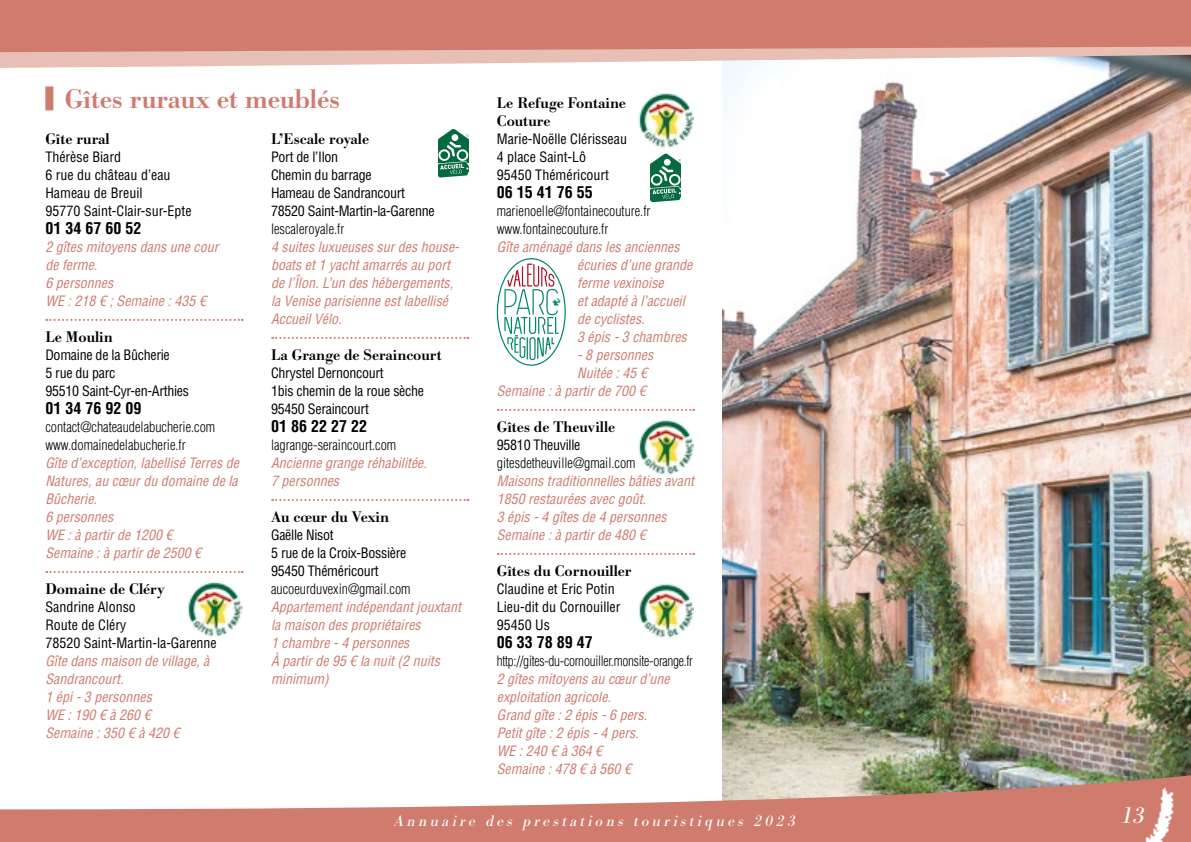
<style>
.page{position:relative;width:1191px;height:842px;background:#fff}
.page>*{position:absolute;margin:0;border:0;box-sizing:border-box;transform-origin:0 0}
.t1{font:500 28px "Bodoni URW";color:#cf7b6e}
.t2{font:italic 24px "Bodoni URW";color:#fff}
.t3{font:500 16px/18px "Bodoni URW";color:#000}
.t4{font:700 condensed 16px "Helvetica LT Std";color:#000}
.t5{font:italic 16px "Bodoni URW";letter-spacing:.2em;color:#fff}
.t6{font:italic condensed 14px/18px "Helvetica LT Std";color:#cf7b6e}
.t7{font:condensed 14px/18px "Helvetica LT Std";letter-spacing:-.02em;color:#000}
.t8{font:condensed 14px/18px "Helvetica LT Std";color:#000}
.t9{font:300 condensed 14px/18px "Helvetica LT Std";color:#000}
.t10{font:300 condensed 14px "Helvetica LT Std";letter-spacing:-.02em;color:#000;scale:.96 1}
</style>
<div class="page">
<img style="left:722px;top:68px;width:469px;height:704px">
<svg style="left:0;top:772px;width:1191px;height:70px;fill:#cf7b6e"></svg>
<svg style="left:1px;top:52px;width:1190px;height:16px;fill:#e7bfb5"></svg>
<svg style="left:0;top:52px;width:1px;height:16px"></svg>
<div style="left:0;top:0;width:1191px;height:52px;background:#cf7b6e"></div>
<img style="left:1128px;top:770px;width:53px;height:72px">
<svg style="left:46px;top:319px;width:197px;height:2px"></svg>
<svg style="left:46px;top:571px;width:197px;height:2px"></svg>
<img style="left:186px;top:580px;width:57px;height:57px;border-radius:27px">
<svg style="left:272px;top:337px;width:196px;height:2px"></svg>
<svg style="left:272px;top:499px;width:196px;height:2px"></svg>
<svg style="left:438px;top:129px;width:30px;height:48px"></svg>
<svg style="left:498px;top:409px;width:196px;height:2px"></svg>
<svg style="left:498px;top:553px;width:196px;height:2px"></svg>
<img style="left:637px;top:91px;width:57px;height:57px;border-radius:27px">
<svg style="left:650px;top:154px;width:31px;height:48px"></svg>
<svg style="left:497px;top:258px;width:69px;height:108px"></svg>
<img style="left:637px;top:418px;width:57px;height:57px;border-radius:27px">
<img style="left:637px;top:582px;width:57px;height:57px;border-radius:27px">
<div style="left:45px;top:86px;width:8px;height:24px;background:#cf7b6e"></div>
<h1 class="t1" style="left:65px;top:82px;width:277px">Gîtes ruraux et meublés</h1>
<p class="t3" style="left:45px;top:130px;width:66px">Gîte rural</p>
<p class="t8" style="left:45px;top:148px;width:148px">Thérèse Biard<br>6 rue du château d’eau<br>Hameau de Breuil<br>95770 Saint-Clair-sur-Epte</p>
<p class="t4" style="left:45px;top:218px;width:97px">01 34 67 60 52</p>
<p class="t6" style="left:45px;top:238px;width:174px">2 gîtes mitoyens dans une cour de ferme.<br>6 personnes<br>WE : 218 € ; Semaine : 435 €</p>
<p class="t3" style="left:45px;top:328px;width:69px">Le Moulin</p>
<p class="t7" style="left:45px;top:346px;width:145px">Domaine de la Bûcherie<br>5 rue du parc<br>95510 Saint-Cyr-en-Arthies</p>
<p class="t4" style="left:45px;top:398px;width:97px">01 34 76 92 09</p>
<p class="t9" style="left:45px;top:418px;width:171px">contact@chateaudelabucherie.com www.domainedelabucherie.fr</p>
<p class="t6" style="left:45px;top:454px;width:195px">Gîte d’exception, labellisé Terres de<br>Natures, au cœur du domaine de la<br>Bûcherie.<br>6 personnes<br>WE : à partir de 1200 €<br>Semaine : à partir de 2500 €</p>
<p class="t3" style="left:45px;top:580px;width:121px">Domaine de Cléry</p>
<p class="t8" style="left:45px;top:598px;width:173px">Sandrine Alonso<br>Route de Cléry<br>78520 Saint-Martin-la-Garenne</p>
<p class="t6" style="left:45px;top:652px;width:166px">Gîte dans maison de village, à<br>Sandrancourt.<br>1 épi - 3 personnes<br>WE : 190 € à 260 €<br>Semaine : 350 € à 420 €</p>
<p class="t3" style="left:271px;top:130px;width:100px">L’Escale royale</p>
<p class="t7" style="left:271px;top:148px;width:165px">Port de l’Ilon<br>Chemin du barrage<br>Hameau de Sandrancourt<br>78520 Saint-Martin-la-Garenne</p>
<p class="t9" style="left:271px;top:220px;width:75px">lescaleroyale.fr</p>
<p class="t6" style="left:271px;top:238px;width:190px">4 suites luxueuses sur des house&shy;boats et 1 yacht amarrés au port de l’Îlon. L’un des hébergements, la Venise parisienne est labellisé<br>Accueil Vélo.</p>
<p class="t3" style="left:271px;top:346px;width:172px">La Grange de Seraincourt</p>
<p class="t7" style="left:271px;top:364px;width:154px">Chrystel Dernoncourt<br>1bis chemin de la roue sèche<br>95450 Seraincourt</p>
<p class="t4" style="left:271px;top:416px;width:97px">01 86 22 27 22</p>
<p class="t9" style="left:271px;top:436px;width:127px">lagrange-seraincourt.com</p>
<p class="t6" style="left:271px;top:454px;width:157px">Ancienne grange réhabilitée.<br>7 personnes</p>
<p class="t3" style="left:271px;top:508px;width:119px">Au cœur du Vexin</p>
<p class="t7" style="left:271px;top:526px;width:137px">Gaëlle Nisot<br>5 rue de la Croix-Bossière<br>95450 Théméricourt</p>
<p class="t9" style="left:271px;top:580px;width:141px">aucoeurduvexin@gmail.com</p>
<p class="t6" style="left:271px;top:598px;width:191px">Appartement indépendant jouxtant la maison des propriétaires<br>1 chambre - 4 personnes<br>À partir de 95 € la nuit (2 nuits minimum)</p>
<p class="t3" style="left:497px;top:94px;width:131px">Le Refuge Fontaine<br>Couture</p>
<p class="t8" style="left:497px;top:130px;width:132px">Marie-Noëlle Clérisseau<br>4 place Saint-Lô<br>95450 Théméricourt</p>
<p class="t4" style="left:497px;top:182px;width:97px">06 15 41 76 55</p>
<p class="t9" style="left:497px;top:202px;width:155px">marienoelle@fontainecouture.fr www.fontainecouture.fr</p>
<p class="t6" style="left:577px;top:238px;width:117px;text-indent:-80px">Gîte aménagé dans les anciennes écuries d’une grande ferme vexinoise<br>et adapté à l’accueil de cyclistes.<br>3 épis - 3 chambres</p>
<p class="t6" style="left:577px;top:346px;width:78px">- 8 personnes</p>
<p class="t6" style="left:577px;top:364px;width:71px">Nuitée : 45 €</p>
<p class="t6" style="left:497px;top:382px;width:150px">Semaine : à partir de 700 €</p>
<p class="t3" style="left:497px;top:418px;width:120px">Gîtes de Theuville</p>
<p class="t7" style="left:497px;top:436px;width:85px">95810 Theuville</p>
<p class="t9" style="left:497px;top:454px;width:140px">gitesdetheuville@gmail.com</p>
<p class="t6" style="left:497px;top:472px;width:199px">Maisons traditionnelles bâties avant<br>1850 restaurées avec goût.<br>3 épis - 4 gîtes de 4 personnes<br>Semaine : à partir de 480 €</p>
<p class="t3" style="left:497px;top:562px;width:136px">Gîtes du Cornouiller</p>
<p class="t8" style="left:497px;top:580px;width:125px">Claudine et Eric Potin<br>Lieu-dit du Cornouiller<br>95450 Us</p>
<p class="t4" style="left:497px;top:632px;width:97px">06 33 78 89 47</p>
<p class="t10" style="left:497px;top:652px;width:206px">http://gites-du-cornouiller.monsite-orange.fr</p>
<p class="t6" style="left:497px;top:670px;width:174px">2 gîtes mitoyens au cœur d’une exploitation agricole.<br>Grand gîte : 2 épis - 6 pers.<br>Petit gîte : 2 épis - 4 pers.<br>WE : 240 € à 364 €<br>Semaine : 478 € à 560 €</p>
<p class="t5" style="left:395px;top:811px;width:402px">Annuaire des prestations touristiques 2023</p>
<h2 class="t2" style="left:1121px;top:801px;width:25px">13</h2>
</div>
